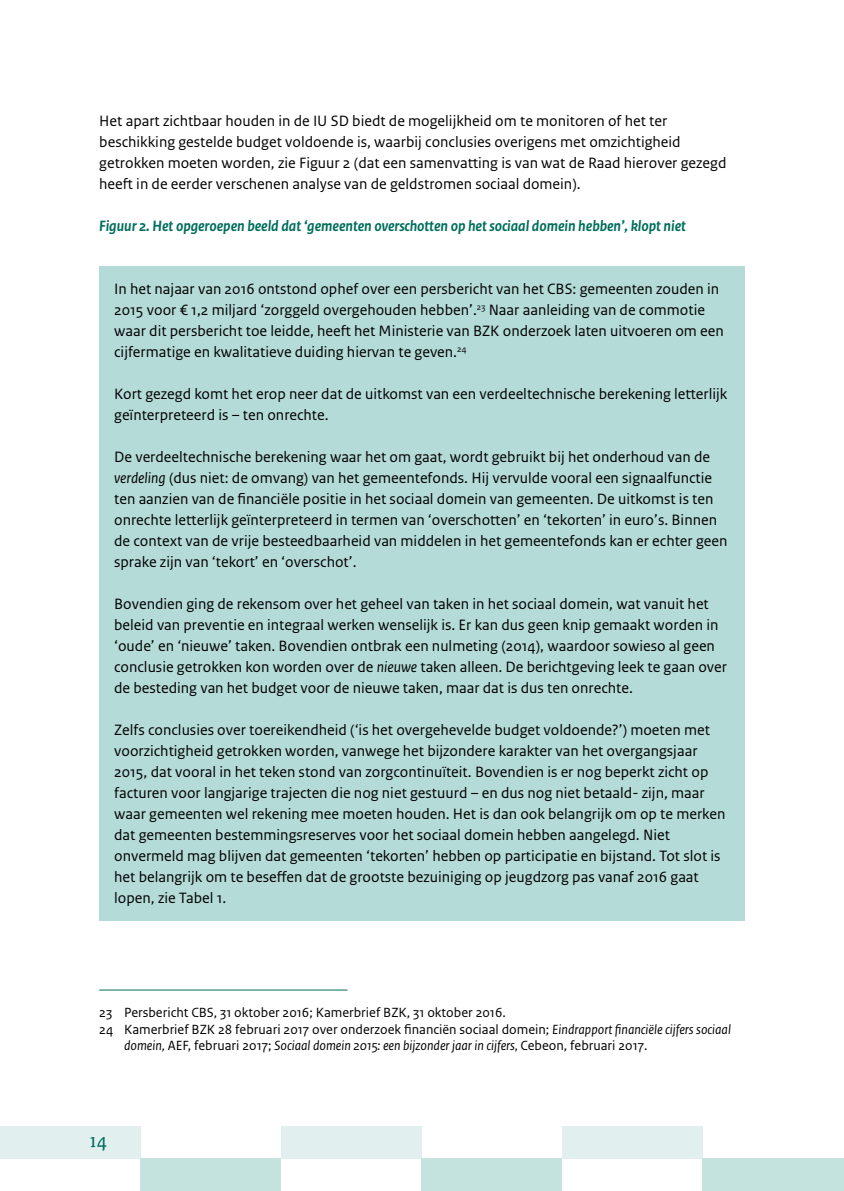
<style>
.page{position:relative;width:844px;height:1191px;background:#fff}
.page>*{position:absolute;margin:0;border:0;box-sizing:border-box;transform-origin:0 0}
.t1{font:21px "Rijksoverheid Serif";color:#006e5c}
.kadertekst_brood{font:15.75px/21px "Rijksoverheid Sans Text";color:#000}
.Brood_9_pt{font:15.75px/21px "Rijksoverheid Sans Text";color:#000}
.Brood_9_pt-2{font:italic 700 15.75px "Rijksoverheid Sans Text";letter-spacing:-.005em;color:#006e5c}
.Voetnoot{font:14px/16.8px "Rijksoverheid Sans Text";color:#000}
.s1{font-style:italic}
</style>
<div class="page">
<div style="left:0;top:1126px;width:141px;height:32px;background:#e1f0ee"></div>
<div style="left:281px;top:1126px;width:140px;height:32px;background:#e1f0ee"></div>
<div style="left:562px;top:1126px;width:140px;height:32px;background:#e1f0ee"></div>
<div style="left:140px;top:1158px;width:141px;height:33px;background:#c4e3df"></div>
<div style="left:421px;top:1158px;width:141px;height:33px;background:#c4e3df"></div>
<div style="left:702px;top:1158px;width:141px;height:33px;background:#c4e3df"></div>
<div style="left:99px;top:266px;width:645px;height:655px;background:#b4dbd7"></div>
<hr style="left:99px;top:989px;width:248px;height:1px;background:#006e5c">
<p class="Brood_9_pt" style="left:99px;top:111px;width:628px">Het apart zichtbaar houden in de IU SD biedt de mogelijkheid om te monitoren of het ter beschikking gestelde budget voldoende is, waarbij conclusies overigens met omzichtigheid getrokken moeten worden, zie Figuur 2 (dat een samenvatting is van wat de Raad hierover gezegd heeft in de eerder verschenen analyse van de geldstromen sociaal domein).</p>
<p class="Brood_9_pt-2" style="left:99px;top:217px;width:588px">Figuur 2. Het opgeroepen beeld dat ‘gemeenten overschotten op het sociaal domein hebben’, klopt niet</p>
<p class="kadertekst_brood" style="left:114px;top:279px;width:611px">In het najaar van 2016 ontstond ophef over een persbericht van het CBS: gemeenten zouden in 2015 voor € 1,2 miljard ‘zorggeld overgehouden hebben’.<sup>23</sup> Naar aanleiding van de commotie waar dit persbericht toe leidde, heeft het Ministerie van BZK onderzoek laten uitvoeren om een cijfermatige en kwalitatieve duiding hiervan te geven.<sup>24</sup></p>
<p class="kadertekst_brood" style="left:114px;top:384px;width:614px">Kort gezegd komt het erop neer dat de uitkomst van een verdeeltechnische berekening letterlijk geïnterpreteerd is – ten onrechte.</p>
<p class="kadertekst_brood" style="left:114px;top:447px;width:614px">De verdeeltechnische berekening waar het om gaat, wordt gebruikt bij het onderhoud van de <span class="s1">verdeling</span> (dus niet: de omvang) van het gemeentefonds. Hij vervulde vooral een signaalfunctie ten aanzien van de financiële positie in het sociaal domein van gemeenten. De uitkomst is ten onrechte letterlijk geïnterpreteerd in termen van ‘overschotten’ en ‘tekorten’ in euro’s. Binnen de context van de vrije besteedbaarheid van middelen in het gemeentefonds kan er echter geen sprake zijn van ‘tekort’ en ‘overschot’.</p>
<p class="kadertekst_brood" style="left:114px;top:594px;width:614px">Bovendien ging de rekensom over het geheel van taken in het sociaal domein, wat vanuit het beleid van preventie en integraal werken wenselijk is. Er kan dus geen knip gemaakt worden in ‘oude’ en ‘nieuwe’ taken. Bovendien ontbrak een nulmeting (2014), waardoor sowieso al geen conclusie getrokken kon worden over de <span class="s1">nieuwe</span> taken alleen. De berichtgeving leek te gaan over de besteding van het budget voor de nieuwe taken, maar dat is dus ten onrechte.</p>
<p class="kadertekst_brood" style="left:114px;top:720px;width:612px">Zelfs conclusies over toereikendheid (‘is het overgehevelde budget voldoende?’) moeten met voorzichtigheid getrokken worden, vanwege het bijzondere karakter van het overgangsjaar 2015, dat vooral in het teken stond van zorgcontinuïteit. Bovendien is er nog beperkt zicht op facturen voor langjarige trajecten die nog niet gestuurd – en dus nog niet betaald- zijn, maar waar gemeenten wel rekening mee moeten houden. Het is dan ook belangrijk om op te merken dat gemeenten bestemmingsreserves voor het sociaal domein hebben aangelegd. Niet onvermeld mag blijven dat gemeenten ‘tekorten’ hebben op participatie en bijstand. Tot slot is het belangrijk om te beseffen dat de grootste bezuiniging op jeugdzorg pas vanaf 2016 gaat lopen, zie Tabel 1.</p>
<p class="Voetnoot" style="left:99px;top:1004px;width:408px">23 Persbericht CBS, 31 oktober 2016; Kamerbrief BZK, 31 oktober 2016.</p>
<p class="Voetnoot" style="left:124px;top:1020px;width:608px;text-indent:-25px">24 Kamerbrief BZK 28 februari 2017 over onderzoek financiën sociaal domein; <span class="s1">Eindrapport financiële cijfers sociaal domein,</span> AEF, februari 2017; <span class="s1">Sociaal domein 2015: een bijzonder jaar in cijfers,</span> Cebeon, februari 2017.</p>
<h1 class="t1" style="left:89px;top:1127px;width:19px">14</h1>
</div>
